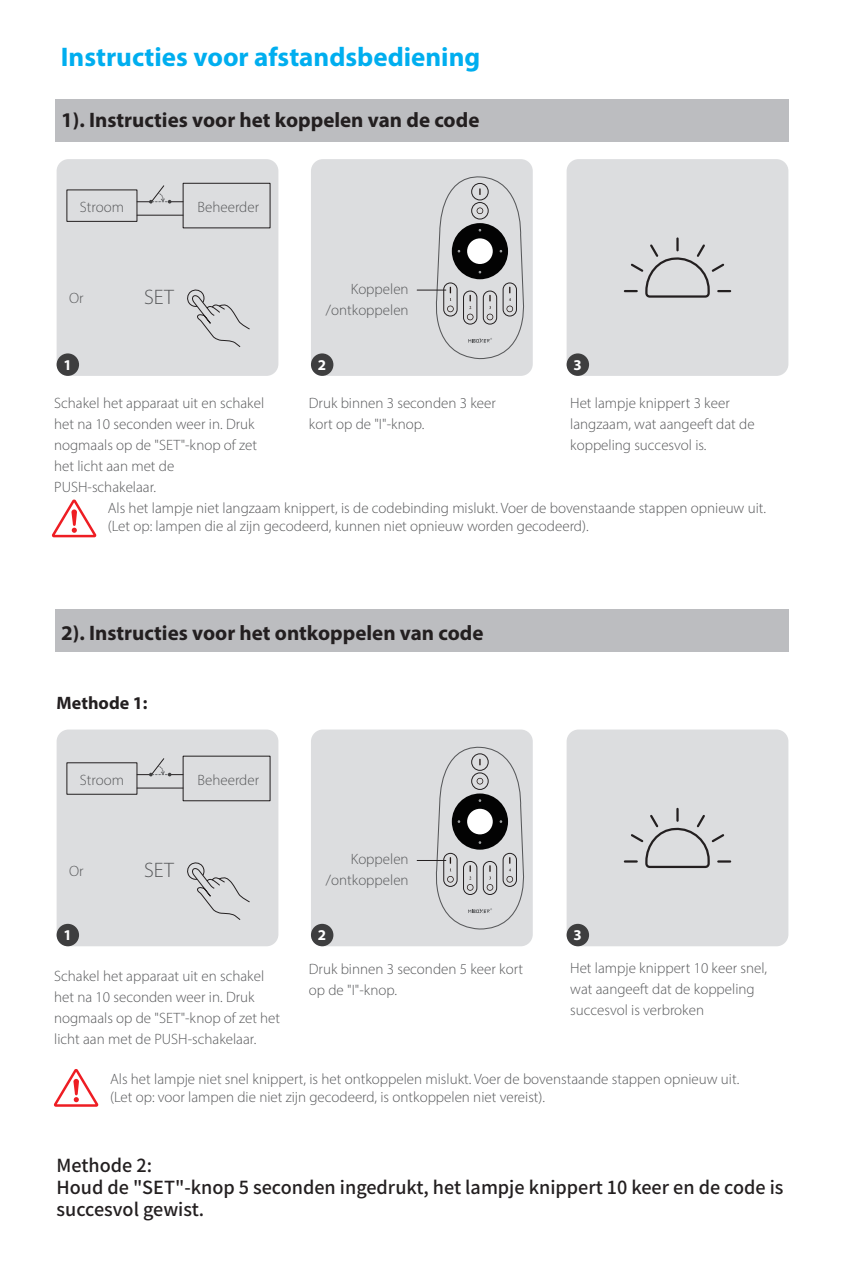
<style>
.page{position:relative;width:851px;height:1276px;background:#fff}
.page>*{position:absolute;margin:0;border:0;box-sizing:border-box;transform-origin:0 0}
.t1{font:700 27px "Myriad Pro";color:#00aeef}
.t2{font:700 21px "Myriad Pro";color:#231f20}
.t3{font:300 21px "Myriad Pro";letter-spacing:.01em;color:#57585a}
.t4{font:500 18px/21.6px "Source Han Sans CN";color:#231f20}
.t5{font:700 18px "Myriad Pro";color:#231f20}
.t6{font:300 15px/21px "Myriad Pro";color:#57585a}
.t7{font:700 15px "Myriad Pro";color:#fff}
</style>
<div class="page">
<div style="left:311px;top:729px;width:221px;height:217px;background:#dcdddf;border-radius:12px"></div>
<svg style="left:417px;top:746px;width:107px;height:184px"></svg>
<div style="left:55px;top:99px;width:733px;height:42px;background:#bcbdc0"></div>
<svg style="left:52px;top:499px;width:44px;height:38px"></svg>
<div style="left:311px;top:159px;width:221px;height:217px;background:#dcdddf;border-radius:12px"></div>
<div style="left:57px;top:159px;width:221px;height:217px;background:#dcdddf;border-radius:12px"></div>
<div style="left:566px;top:159px;width:222px;height:217px;background:#dcdddf;border-radius:12px"></div>
<hr style="left:137px;top:215px;width:46px;height:1px;background:#231f20">
<div style="left:67px;top:190px;width:70px;height:32px;border:1px solid #231f20"></div>
<div style="left:183px;top:183px;width:87px;height:45px;border:1px solid #231f20"></div>
<svg style="left:137px;top:185px;width:46px;height:18px"></svg>
<div style="left:311px;top:353px;width:22px;height:23px;background:#3e3e3f;border-radius:50%"></div>
<div style="left:57px;top:353px;width:22px;height:23px;background:#3e3e3f;border-radius:50%"></div>
<div style="left:566px;top:353px;width:23px;height:23px;background:#3e3e3f;border-radius:50%"></div>
<svg style="left:187px;top:289px;width:63px;height:58px"></svg>
<svg style="left:624px;top:238px;width:106px;height:60px"></svg>
<div style="left:55px;top:609px;width:733px;height:43px;background:#bcbdc0"></div>
<svg style="left:54px;top:1069px;width:44px;height:37px"></svg>
<div style="left:57px;top:729px;width:221px;height:217px;background:#dcdddf;border-radius:12px"></div>
<div style="left:57px;top:924px;width:22px;height:22px;background:#3e3e3f;border-radius:50%"></div>
<div style="left:566px;top:729px;width:222px;height:217px;background:#dcdddf;border-radius:12px"></div>
<div style="left:566px;top:924px;width:23px;height:22px;background:#3e3e3f;border-radius:50%"></div>
<div style="left:311px;top:924px;width:22px;height:22px;background:#3e3e3f;border-radius:50%"></div>
<hr style="left:137px;top:787px;width:46px;height:1px;background:#231f20">
<div style="left:67px;top:762px;width:70px;height:32px;border:1px solid #231f20"></div>
<div style="left:183px;top:756px;width:87px;height:45px;border:1px solid #231f20"></div>
<svg style="left:137px;top:757px;width:46px;height:19px"></svg>
<svg style="left:187px;top:862px;width:63px;height:58px"></svg>
<svg style="left:624px;top:809px;width:106px;height:60px"></svg>
<svg style="left:436px;top:176px;width:88px;height:184px"></svg>
<hr style="left:417px;top:289px;width:29px;height:2px;background:#231f20">
<h1 class="t1" style="left:61px;top:40px;width:421px">Instructies voor afstandsbediening</h1>
<h2 class="t2" style="left:61px;top:106px;width:420px">1). Instructies voor het koppelen van de code</h2>
<p class="t6" style="left:80px;top:196px;width:46px">Stroom</p>
<p class="t6" style="left:197px;top:196px;width:63px">Beheerder</p>
<p class="t6" style="left:69px;top:288px;width:16px">Or</p>
<h2 class="t3" style="left:144px;top:284px;width:31px">SET</h2>
<p class="t6" style="left:326px;top:278px;width:84px;text-align:right">Koppelen /ontkoppelen</p>
<p class="t7" style="left:63px;top:355px;width:10px">1</p>
<p class="t7" style="left:318px;top:355px;width:10px">2</p>
<p class="t7" style="left:573px;top:355px;width:10px">3</p>
<p class="t6" style="left:54px;top:392px;width:211px">Schakel het apparaat uit en schakel het na 10 seconden weer in. Druk nogmaals op de "SET"-knop of zet het licht aan met de<br>PUSH-schakelaar.</p>
<p class="t6" style="left:309px;top:392px;width:188px">Druk binnen 3 seconden 3 keer kort op de "I"-knop.</p>
<p class="t6" style="left:570px;top:392px;width:186px">Het lampje knippert 3 keer langzaam, wat aangeeft dat de koppeling succesvol is.</p>
<p class="t6" style="left:108px;top:499px;width:659px;line-height:18px">Als het lampje niet langzaam knippert, is de codebinding mislukt. Voer de bovenstaande stappen opnieuw uit. (Let op: lampen die al zijn gecodeerd, kunnen niet opnieuw worden gecodeerd).</p>
<h2 class="t2" style="left:61px;top:619px;width:424px">2). Instructies voor het ontkoppelen van code</h2>
<p class="t5" style="left:57px;top:691px;width:92px">Methode 1:</p>
<p class="t6" style="left:80px;top:769px;width:46px">Stroom</p>
<p class="t6" style="left:197px;top:769px;width:63px">Beheerder</p>
<p class="t6" style="left:69px;top:860px;width:16px">Or</p>
<h2 class="t3" style="left:144px;top:857px;width:31px">SET</h2>
<p class="t6" style="left:326px;top:849px;width:84px;text-align:right">Koppelen /ontkoppelen</p>
<p class="t7" style="left:63px;top:925px;width:10px">1</p>
<p class="t7" style="left:318px;top:925px;width:10px">2</p>
<p class="t7" style="left:573px;top:925px;width:10px">3</p>
<p class="t6" style="left:54px;top:965px;width:227px">Schakel het apparaat uit en schakel het na 10 seconden weer in. Druk nogmaals op de "SET"-knop of zet het licht aan met de PUSH-schakelaar.</p>
<p class="t6" style="left:309px;top:958px;width:216px">Druk binnen 3 seconden 5 keer kort op de "I"-knop.</p>
<p class="t6" style="left:570px;top:957px;width:198px">Het lampje knippert 10 keer snel, wat aangeeft dat de koppeling succesvol is verbroken</p>
<p class="t6" style="left:110px;top:1069px;width:630px;line-height:18px">Als het lampje niet snel knippert, is het ontkoppelen mislukt. Voer de bovenstaande stappen opnieuw uit. (Let op: voor lampen die niet zijn gecodeerd, is ontkoppelen niet vereist).</p>
<p class="t4" style="left:57px;top:1155px;width:728px">Methode 2:<br>Houd de "SET"-knop 5 seconden ingedrukt, het lampje knippert 10 keer en de code is succesvol gewist.</p>
</div>
